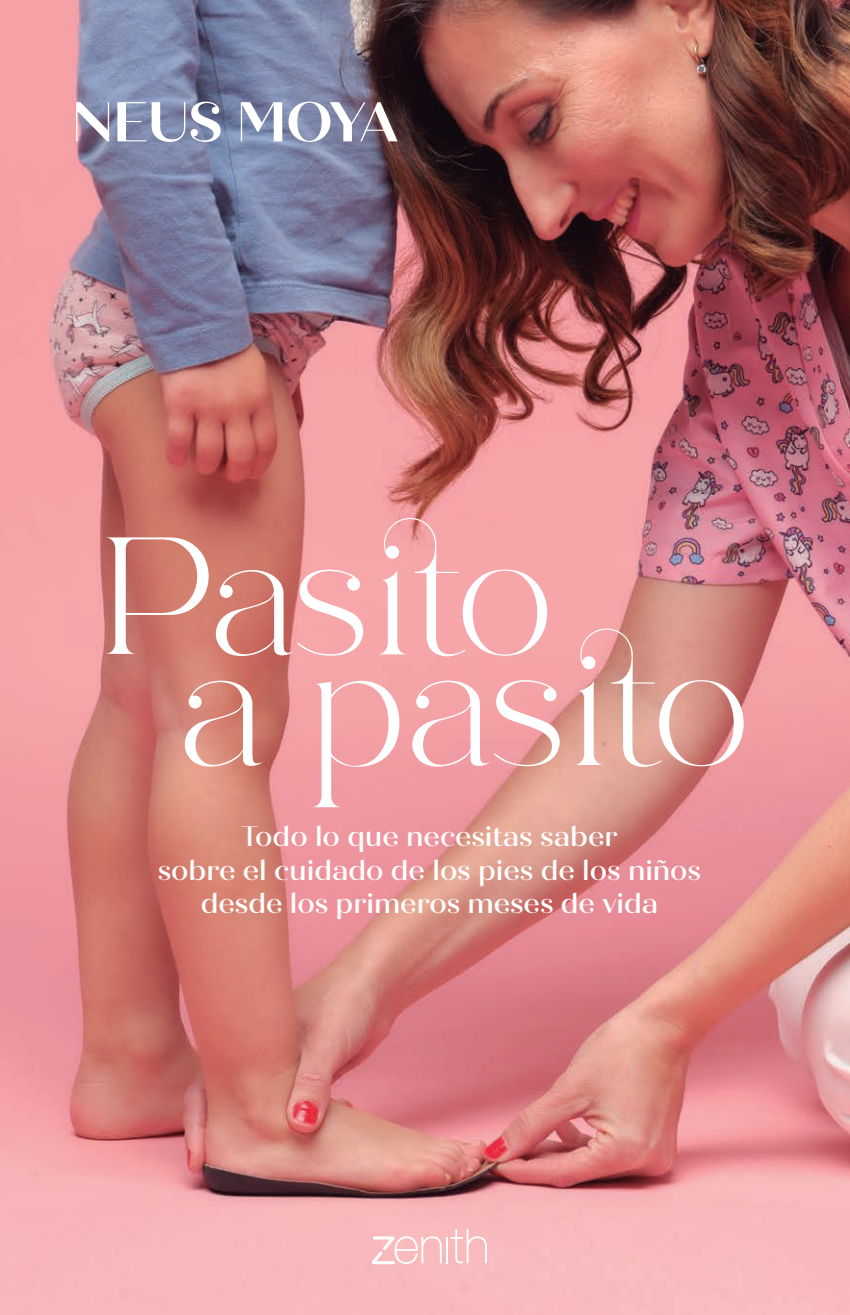
<style>
.page{position:relative;width:850px;height:1315px;background:#fff}
.page>*{position:absolute;margin:0;border:0;box-sizing:border-box;transform-origin:0 0}
.t1{font:165.6px "abigail";letter-spacing:-.01em;color:#fff}
.t2{font:700 56px "Quiche Display";letter-spacing:-.005em;color:#fff}
.t3{font:500 28px/33.6px "Quiche Display";color:#fff;text-align:center}
</style>
<div class="page">
<img style="left:0;top:0;width:849px;height:1315px">
<svg style="left:372px;top:1236px;width:69px;height:28px"></svg>
<hr style="left:446px;top:1237px;width:2px;height:26px;background:#fff">
<svg style="left:450px;top:1228px;width:37px;height:35px"></svg>
<h2 class="t2" style="left:72px;top:88px;width:328px">NEUS MOYA</h2>
<h1 class="t1" style="left:105px;top:514px;width:454px">Pasito</h1>
<h1 class="t1" style="left:184px;top:625px;width:571px">a pasito</h1>
<p class="t3" style="left:158px;top:820px;width:544px">Todo lo que necesitas saber<br>sobre el cuidado de los pies de los niños desde los primeros meses de vida</p>
</div>
